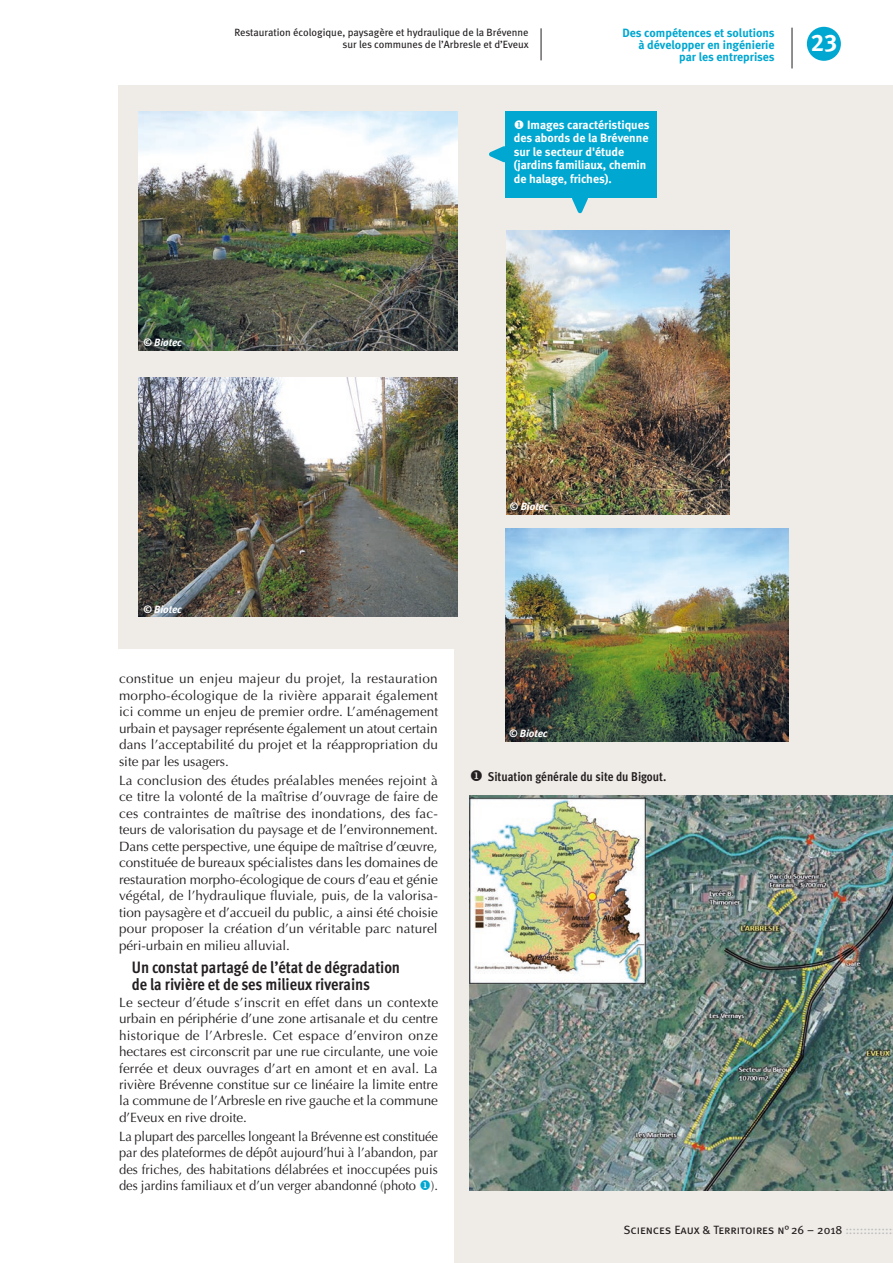
<style>
.page{position:relative;width:893px;height:1263px;background:#fff}
.page>*{position:absolute;margin:0;border:0;box-sizing:border-box;transform-origin:0 0}
.t1{font:24px "Meta Bold Caps Expert";color:#fff}
.t2{font:700 16.5px/17px "Meta Cond OT";color:#231f20}
.t3{font:13.5px/16.5px "Optima";letter-spacing:-.005em;color:#231f20;text-align:justify}
.t4{font:13.5px/16.5px "Optima";letter-spacing:-.005em;color:#231f20;text-align:justify;scale:.96 1}
.titre_figure{font:700 12.75px "Meta Cond OT";color:#231f20}
.légende{font:12px/13.5px "Meta Bold LF";color:#fff}
.t5{font:700 12px/12px "Meta";color:#00a7d1;text-align:right}
.t6{font:12px "Meta Book Caps";color:#231f20}
.roulette_article{font:10.5px/12px "Meta Book LF";color:#231f20;text-align:right}
.crédit_photo{font:italic 10.5px "Meta Bold LF";color:#fff}
.s1{color:#00a7d1}
.s2{color:#bcbdc0}
</style>
<div class="page">
<div style="left:455px;top:648px;width:438px;height:615px;background:#efece8"></div>
<hr style="left:541px;top:28px;width:1px;height:32px;background:#231f20">
<div style="left:118px;top:85px;width:775px;height:563px;background:#efece8"></div>
<div style="left:505px;top:111px;width:152px;height:87px;background:#00a7d1"></div>
<svg style="left:489px;top:146px;width:16px;height:17px"></svg>
<svg style="left:572px;top:198px;width:16px;height:16px"></svg>
<img style="left:139px;top:111px;width:319px;height:239px">
<img style="left:506px;top:230px;width:224px;height:284px">
<img style="left:139px;top:377px;width:319px;height:239px">
<img style="left:505px;top:529px;width:284px;height:212px">
<img style="left:470px;top:795px;width:423px;height:396px">
<div style="left:807px;top:27px;width:34px;height:34px;background:#00a7d1;border-radius:50%"></div>
<hr style="left:792px;top:28px;width:1px;height:40px;background:#231f20">
<p class="roulette_article" style="left:234px;top:26px;width:296px">Restauration écologique, paysagère et hydraulique de la Brévenne sur les communes de l’Arbresle et d’Eveux</p>
<p class="t5" style="left:622px;top:27px;width:154px">Des compétences et solutions à développer en ingénierie par les entreprises</p>
<p class="t1" style="left:811px;top:28px;width:28px">23</p>
<p class="crédit_photo" style="left:143px;top:336px;width:40px">© Biotec</p>
<p class="légende" style="left:514px;top:118px;width:137px">◆ Images caractéristiques des abords de la Brévenne sur le secteur d'étude (jardins familiaux, chemin de halage, friches).</p>
<p class="crédit_photo" style="left:510px;top:501px;width:40px">© Biotec</p>
<p class="crédit_photo" style="left:143px;top:603px;width:40px">© Biotec</p>
<p class="t3" style="left:119px;top:671px;width:321px">constitue un enjeu majeur du projet, la restauration morpho-écologique de la rivière apparait également ici comme un enjeu de premier ordre. L’aménagement urbain et paysager représente également un atout certain dans l’acceptabilité du projet et la réappropriation du site par les usagers.</p>
<p class="t3" style="left:119px;top:772px;width:320px">La conclusion des études préalables menées rejoint à ce titre la volonté de la maîtrise d’ouvrage de faire de ces contraintes de maîtrise des inondations, des fac&shy;teurs de valorisation du paysage et de l’environnement.<br>Dans cette perspective, une équipe de maîtrise d’œuvre, constituée de bureaux spécialistes dans les domaines de restauration morpho-écologique de cours d’eau et génie végétal, de l’hydraulique fluviale, puis, de la valorisa&shy;tion paysagère et d’accueil du public, a ainsi été choisie pour proposer la création d’un véritable parc naturel péri-urbain en milieu alluvial.</p>
<h2 class="t2" style="left:132px;top:959px;width:270px">Un constat partagé de l’état de dégradation de la rivière et de ses milieux riverains</h2>
<p class="t3" style="left:119px;top:994px;width:320px">Le secteur d’étude s’inscrit en effet dans un contexte urbain en périphérie d’une zone artisanale et du centre historique de l’Arbresle. Cet espace d’environ onze hectares est circonscrit par une rue circulante, une voie ferrée et deux ouvrages d’art en amont et en aval. La rivière Brévenne constitue sur ce linéaire la limite entre la commune de l’Arbresle en rive gauche et la commune d’Eveux en rive droite.</p>
<p class="t4" style="left:119px;top:1128px;width:334px">La plupart des parcelles longeant la Brévenne est constituée par des plateformes de dépôt aujourd’hui à l’abandon, par des friches, des habitations délabrées et inoccupées puis des jardins familiaux et d’un verger abandonné (photo <span class="s1">◆</span>).</p>
<p class="crédit_photo" style="left:509px;top:727px;width:40px">© Biotec</p>
<p class="titre_figure" style="left:470px;top:768px;width:198px">◆ Situation générale du site du Bigout.</p>
<p class="t6" style="left:623px;top:1223px;width:270px">Sciences Eaux &amp; Territoires n°26 – 2018 <span class="s2">:::::::::::::</span></p>
</div>
